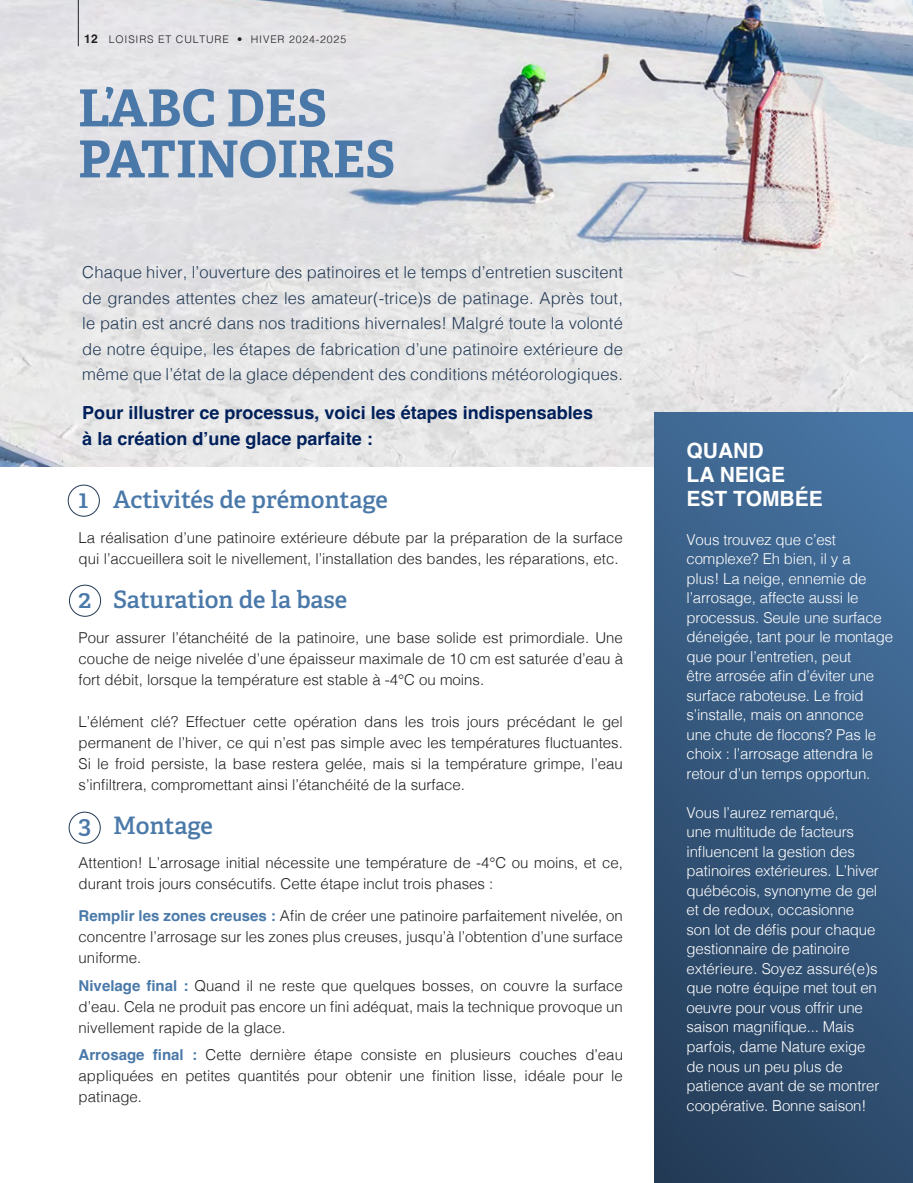
<style>
.page{position:relative;width:913px;height:1183px;background:#fff}
.page>*{position:absolute;margin:0;border:0;box-sizing:border-box;transform-origin:0 0}
.grand_titre_de_page{font:700 51px "Adelle PE";color:#4a79a9}
.sous-titre_ete2023{font:600 24px "Adelle";letter-spacing:-.005em;color:#4a79a9}
.H2_-_Titre_Article_12pts{font:700 21px/24px "Helvetica";color:#fff}
.H2_-_Titre_Article_12pts-2{font:700 18px "Helvetica";color:#00205b}
.H2_-_Titre_Article_12pts-3{font:300 16.5px/25.5px "Helvetica";letter-spacing:.01em;color:#233a55;text-align:justify}
.H2_-_Titre_Article_12pts-4{font:300 15px/21px "Helvetica";color:#231f20;text-align:justify}
.H2_-_Titre_Article_12pts-5{font:300 15px/19.5px "Helvetica";letter-spacing:-.01em;color:#fff}
.t1{font:300 10.5px "Helvetica";letter-spacing:.08em;color:#231f20}
.s1{font-weight:700;font-size:12px}
.s2{font-size:25.5px}
.s3{font-weight:700;color:#4a79a9}
</style>
<div class="page">
<img style="left:0;top:0;width:912px;height:466px">
<div style="left:654px;top:412px;width:258px;height:770px;background:linear-gradient(to bottom,#45709e,#284260)"></div>
<div style="left:68px;top:485px;width:31px;height:31px;border:1px solid #233a55;border-radius:50%"></div>
<div style="left:69px;top:585px;width:32px;height:31px;border:1px solid #233a55;border-radius:50%"></div>
<div style="left:69px;top:811px;width:31px;height:32px;border:1px solid #233a55;border-radius:50%"></div>
<hr style="left:78px;top:0;width:1px;height:46px;background:#231f20">
<img style="left:744px;top:0;width:168px;height:162px">
<p class="t1" style="left:84px;top:30px;width:263px"><span class="s1">12</span> LOISIRS ET CULTURE • HIVER 2024-2025</p>
<p class="grand_titre_de_page" style="left:78px;top:71px;width:250px">L’ABC DES</p>
<p class="grand_titre_de_page" style="left:78px;top:122px;width:318px">PATINOIRES</p>
<p class="H2_-_Titre_Article_12pts-3" style="left:82px;top:258px;width:542px">Chaque hiver, l’ouverture des patinoires et le temps d’entretien suscitent de grandes attentes chez les amateur(-trice)s de patinage. Après tout, le patin est ancré dans nos traditions hivernales! Malgré toute la volonté de notre équipe, les étapes de fabrication d’une patinoire extérieure de même que l’état de la glace dépendent des conditions météorologiques.</p>
<p class="H2_-_Titre_Article_12pts-2" style="left:82px;top:402px;width:512px">Pour illustrer ce processus, voici les étapes indispensables</p>
<p class="H2_-_Titre_Article_12pts-2" style="left:82px;top:427px;width:292px">à la création d’une glace parfaite :</p>
<p class="sous-titre_ete2023" style="left:79px;top:484px;width:311px"><span class="s2">1</span> Activités de prémontage</p>
<p class="H2_-_Titre_Article_12pts-4" style="left:79px;top:526px;width:545px">La réalisation d’une patinoire extérieure débute par la préparation de la surface qui l’accueillera soit le nivellement, l’installation des bandes, les réparations, etc.</p>
<p class="sous-titre_ete2023" style="left:79px;top:584px;width:270px"><span class="s2">2</span> Saturation de la base</p>
<p class="H2_-_Titre_Article_12pts-4" style="left:79px;top:626px;width:545px">Pour assurer l’étanchéité de la patinoire, une base solide est primordiale. Une couche de neige nivelée d’une épaisseur maximale de 10 cm est saturée d’eau à fort débit, lorsque la température est stable à -4°C ou moins.</p>
<p class="H2_-_Titre_Article_12pts-4" style="left:79px;top:710px;width:545px">L’élément clé? Effectuer cette opération dans les trois jours précédant le gel permanent de l’hiver, ce qui n’est pas simple avec les températures fluctuantes.<br>Si le froid persiste, la base restera gelée, mais si la température grimpe, l’eau s’infiltrera, compromettant ainsi l’étanchéité de la surface.</p>
<p class="sous-titre_ete2023" style="left:79px;top:810px;width:136px"><span class="s2">3</span> Montage</p>
<p class="H2_-_Titre_Article_12pts-4" style="left:79px;top:851px;width:545px">Attention! L’arrosage initial nécessite une température de -4°C ou moins, et ce, durant trois jours consécutifs. Cette étape inclut trois phases :</p>
<p class="H2_-_Titre_Article_12pts-4" style="left:79px;top:903px;width:545px"><span class="s3">Remplir les zones creuses :</span> Afin de créer une patinoire parfaitement nivelée, on concentre l’arrosage sur les zones plus creuses, jusqu’à l’obtention d’une surface uniforme.</p>
<p class="H2_-_Titre_Article_12pts-4" style="left:79px;top:973px;width:545px"><span class="s3">Nivelage final :</span> Quand il ne reste que quelques bosses, on couvre la surface d’eau. Cela ne produit pas encore un fini adéquat, mais la technique provoque un nivellement rapide de la glace.</p>
<p class="H2_-_Titre_Article_12pts-4" style="left:79px;top:1043px;width:545px"><span class="s3">Arrosage final :</span> Cette dernière étape consiste en plusieurs couches d’eau appliquées en petites quantités pour obtenir une finition lisse, idéale pour le patinage.</p>
<p class="H2_-_Titre_Article_12pts" style="left:686px;top:440px;width:78px">QUAND</p>
<p class="H2_-_Titre_Article_12pts" style="left:686px;top:464px;width:138px">LA NEIGE<br>EST TOMBÉE</p>
<p class="H2_-_Titre_Article_12pts-5" style="left:686px;top:528px;width:208px">Vous trouvez que c’est complexe? Eh bien, il y a<br>plus! La neige, ennemie de l’arrosage, affecte aussi le processus. Seule une surface déneigée, tant pour le montage que pour l’entretien, peut<br>être arrosée afin d’éviter une surface raboteuse. Le froid s’installe, mais on annonce</p>
<p class="H2_-_Titre_Article_12pts-5" style="left:686px;top:723px;width:191px">une chute de flocons? Pas le choix : l’arrosage attendra le retour d’un temps opportun.</p>
<p class="H2_-_Titre_Article_12pts-5" style="left:686px;top:801px;width:194px">Vous l’aurez remarqué,<br>une multitude de facteurs influencent la gestion des patinoires extérieures. L’hiver québécois, synonyme de gel et de redoux, occasionne son lot de défis pour chaque gestionnaire de patinoire extérieure. Soyez assuré(e)s</p>
<p class="H2_-_Titre_Article_12pts-5" style="left:686px;top:977px;width:194px">que notre équipe met tout en oeuvre pour vous offrir une saison magnifique... Mais parfois, dame Nature exige de nous un peu plus de patience avant de se montrer coopérative. Bonne saison!</p>
</div>
